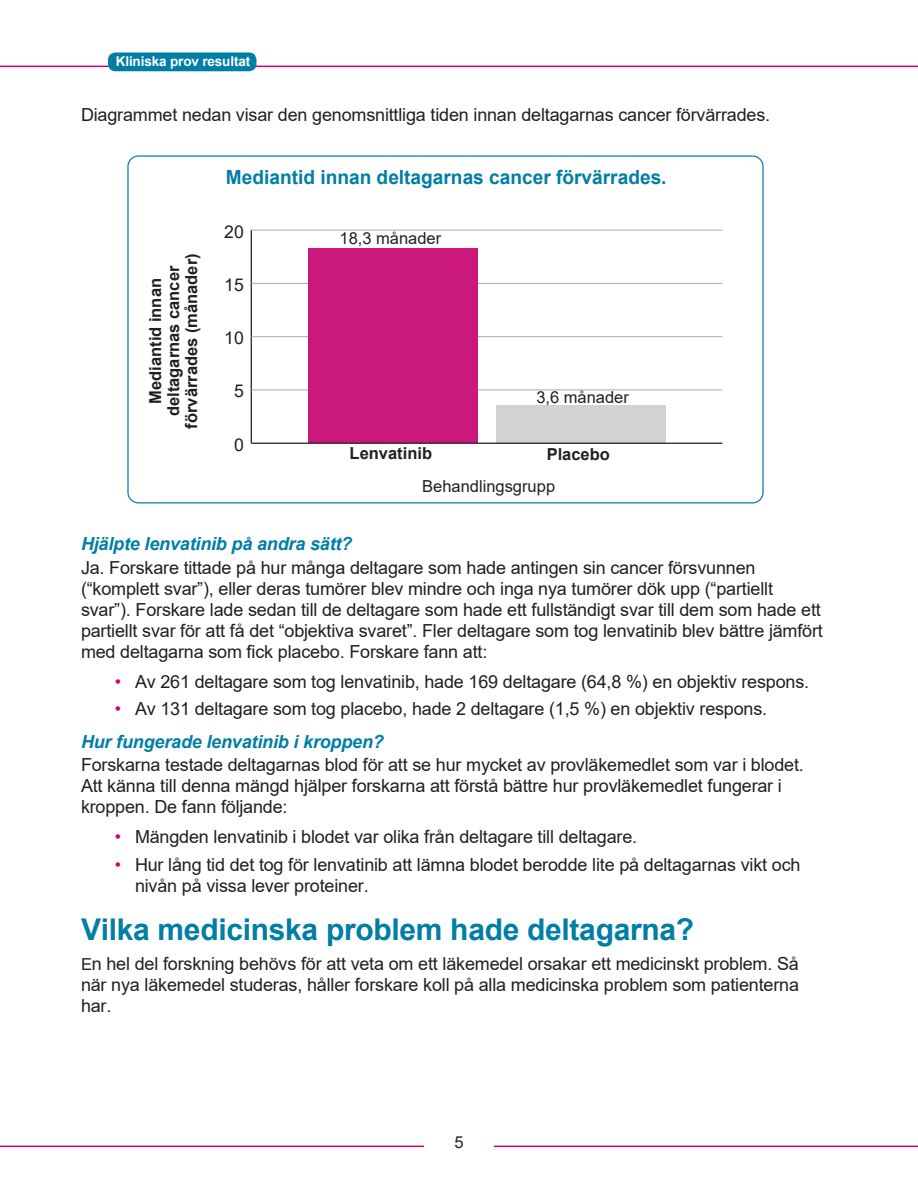
<style>
.page{position:relative;width:918px;height:1188px;background:#fff}
.page>*{position:absolute;margin:0;border:0;box-sizing:border-box;transform-origin:0 0}
.Story_Heads__Dk_Blue{font:700 30px "Arial";letter-spacing:-.01em;color:#007ea5}
.Last_Page_Thank_You{font:700 19.5px "Arial";color:#007ea5}
.RM_Body_Copy{font:18px/21px "Arial";letter-spacing:-.01em;color:#231f20}
.Light_Blue_Italic_Qu{font:italic 700 18px "Arial";letter-spacing:-.01em;color:#007ea5}
.t1{font:17.7px "Arial";color:#231f20}
.Last_Page_Thank_You-2{font:700 16.5px/18px "Arial";color:#231f20;text-align:center}
.Last_Page_Thank_You-3{font:16.5px "Arial";color:#231f20}
.t2{font:700 13.5px "Arial";letter-spacing:-.01em;color:#fff}
.s1{color:#cd007a}
.s2{font-size:16.5px}
</style>
<div class="page">
<hr style="left:0;top:66px;width:918px;height:1px;background:#cd007a">
<div style="left:108px;top:52px;width:148px;height:19px;background:#007ea5;border-radius:8px"></div>
<hr style="left:0;top:1146px;width:918px;height:1px;background:#cd007a">
<div style="left:424px;top:1136px;width:70px;height:50px;background:#fff"></div>
<hr style="left:251px;top:230px;width:1px;height:213px;background:#231f20">
<hr style="left:251px;top:390px;width:471px;height:1px;background:#a8a9ad">
<hr style="left:251px;top:336px;width:471px;height:1px;background:#a8a9ad">
<hr style="left:251px;top:283px;width:471px;height:1px;background:#a8a9ad">
<hr style="left:251px;top:230px;width:471px;height:1px;background:#a8a9ad">
<div style="left:496px;top:405px;width:170px;height:38px;background:#d1d2d4"></div>
<div style="left:308px;top:248px;width:169px;height:195px;background:#cb187c"></div>
<hr style="left:251px;top:443px;width:471px;height:1px;background:#231f20">
<p class="t2" style="left:116px;top:52px;width:136px">Kliniska prov resultat</p>
<p class="RM_Body_Copy" style="left:81px;top:104px;width:691px">Diagrammet nedan visar den genomsnittliga tiden innan deltagarnas cancer förvärrades.</p>
<p class="Last_Page_Thank_You" style="left:226px;top:164px;width:442px">Mediantid innan deltagarnas cancer förvärrades.</p>
<p class="Last_Page_Thank_You-2" style="left:147px;top:429px;width:177px;rotate:-90deg">Mediantid innan deltagarnas cancer förvärrades (månader)</p>
<p class="t1" style="left:224px;top:219px;width:21px">20</p>
<p class="t1" style="left:224px;top:272px;width:21px">15</p>
<p class="t1" style="left:224px;top:326px;width:21px">10</p>
<p class="t1" style="left:234px;top:379px;width:11px">5</p>
<p class="t1" style="left:234px;top:432px;width:11px">0</p>
<p class="Last_Page_Thank_You-3" style="left:340px;top:227px;width:103px">18,3 månader</p>
<p class="Last_Page_Thank_You-3" style="left:536px;top:385px;width:94px">3,6 månader</p>
<p class="Last_Page_Thank_You-2" style="left:350px;top:444px;width:84px">Lenvatinib</p>
<p class="Last_Page_Thank_You-2" style="left:547px;top:446px;width:65px">Placebo</p>
<p class="Last_Page_Thank_You-3" style="left:422px;top:475px;width:134px">Behandlingsgrupp</p>
<p class="Light_Blue_Italic_Qu" style="left:81px;top:532px;width:273px">Hjälpte lenvatinib på andra sätt?</p>
<p class="RM_Body_Copy" style="left:81px;top:557px;width:743px">Ja. Forskare tittade på hur många deltagare som hade antingen sin cancer försvunnen (“komplett svar”), eller deras tumörer blev mindre och inga nya tumörer dök upp (“partiellt svar”). Forskare lade sedan till de deltagare som hade ett fullständigt svar till dem som hade ett partiellt svar för att få det “objektiva svaret”. Fler deltagare som tog lenvatinib blev bättre jämfört med deltagarna som fick placebo. Forskare fann att:</p>
<p class="RM_Body_Copy" style="left:115px;top:671px;width:696px"><span class="s1">•</span> Av 261 deltagare som tog lenvatinib, hade 169 deltagare (64,8 %) en objektiv respons.</p>
<p class="RM_Body_Copy" style="left:115px;top:698px;width:654px"><span class="s1">•</span> Av 131 deltagare som tog placebo, hade 2 deltagare (1,5 %) en objektiv respons.</p>
<p class="Light_Blue_Italic_Qu" style="left:81px;top:729px;width:304px">Hur fungerade lenvatinib i kroppen?</p>
<p class="RM_Body_Copy" style="left:81px;top:754px;width:724px">Forskarna testade deltagarnas blod för att se hur mycket av provläkemedlet som var i blodet.<br>Att känna till denna mängd hjälper forskarna att förstå bättre hur provläkemedlet fungerar i kroppen. De fann följande:</p>
<p class="RM_Body_Copy" style="left:115px;top:826px;width:524px"><span class="s1">•</span> Mängden lenvatinib i blodet var olika från deltagare till deltagare.</p>
<p class="RM_Body_Copy" style="left:135px;top:854px;width:667px;text-indent:-20px"><span class="s1">•</span> Hur lång tid det tog för lenvatinib att lämna blodet berodde lite på deltagarnas vikt och nivån på vissa lever proteiner.</p>
<p class="Story_Heads__Dk_Blue" style="left:81px;top:908px;width:615px">Vilka medicinska problem hade deltagarna?</p>
<p class="RM_Body_Copy" style="left:81px;top:953px;width:720px;text-align:justify"><span class="s2">E</span>n hel del forskning behövs för att veta om ett läkemedel orsakar ett medicinskt problem. Så när nya läkemedel studeras, håller forskare koll på alla medicinska problem som patienterna har.</p>
<p class="Last_Page_Thank_You-3" style="left:454px;top:1131px;width:11px">5</p>
</div>
